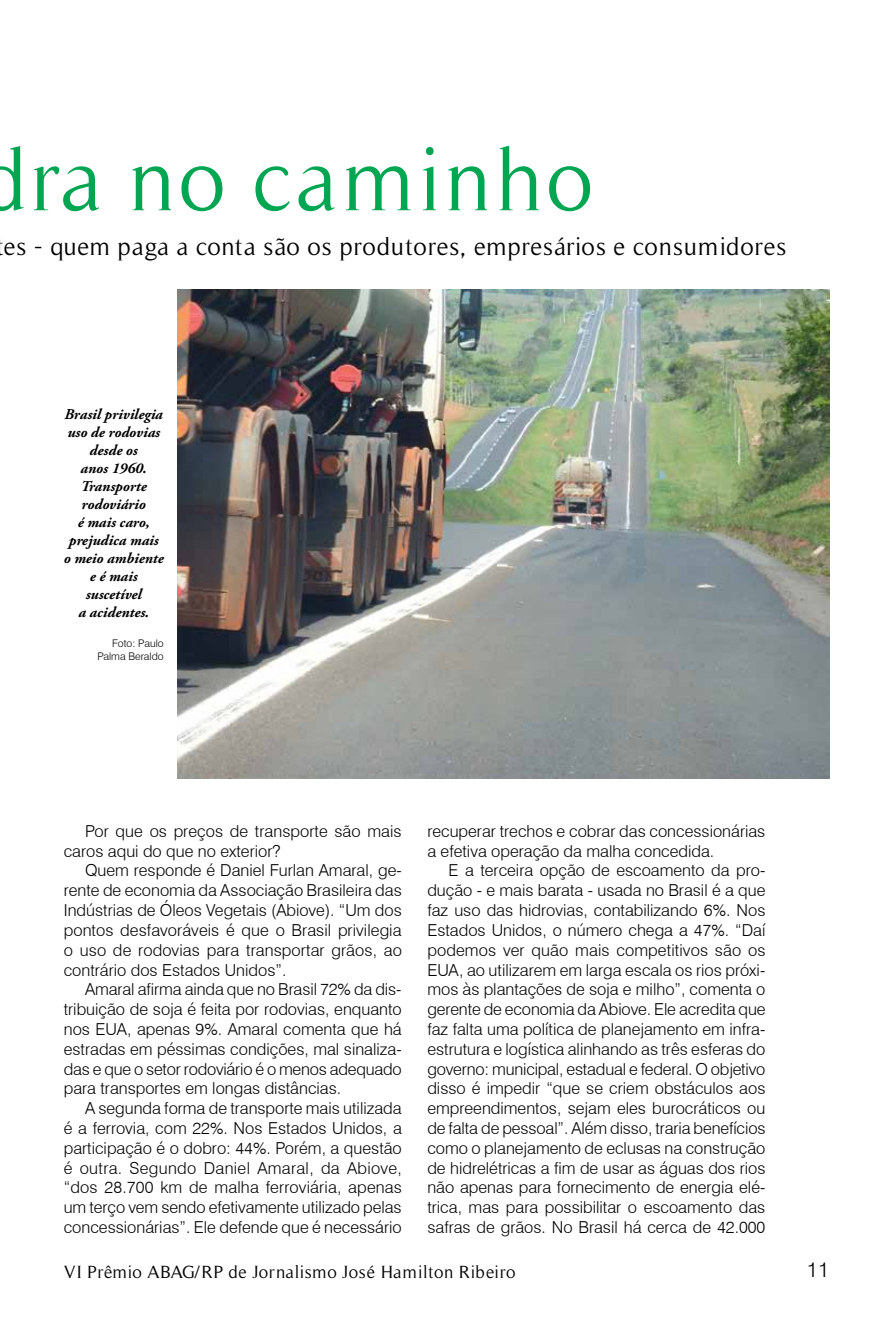
<style>
.page{position:relative;width:893px;height:1319px;background:#fff}
.page>*{position:absolute;margin:0;border:0;box-sizing:border-box;transform-origin:0 0}
.t1{font:90px "Timeless";letter-spacing:.035em;color:#00a651}
.t2{font:25.5px "Timeless";letter-spacing:.03em;color:#000}
.t3{font:300 21px "Swiss 721 BT";color:#000}
.t4{font:18px "Timeless";letter-spacing:.03em;color:#000}
.t5{font:300 16.5px/19.8px "Swiss 721 BT";color:#000;text-align:justify}
.t6{font:italic 700 15px/18px "Adobe Garamond Pro";color:#000;text-align:center}
.t7{font:300 10.5px/12.6px "Swiss 721 BT";color:#000;text-align:right}
</style>
<div class="page">
<img style="left:177px;top:289px;width:652px;height:489px">
<h1 class="t1" style="left:-20px;top:130px;width:615px">dra no caminho</h1>
<h2 class="t2" style="left:4px;top:232px;width:784px">es - quem paga a conta são os produtores, empresários e consumidores</h2>
<p class="t6" style="left:64px;top:405px;width:101px">Brasil privilegia uso de rodovias desde os<br>anos 1960.<br>Transporte rodoviário<br>é mais caro, prejudica mais o meio ambiente e é mais suscetível<br>a acidentes.</p>
<p class="t7" style="left:97px;top:637px;width:68px">Foto: Paulo<br>Palma Beraldo</p>
<p class="t5" style="left:64px;top:820px;width:339px;text-indent:21px">Por que os preços de transporte são mais caros aqui do que no exterior?</p>
<p class="t5" style="left:64px;top:860px;width:340px;text-indent:21px">Quem responde é Daniel Furlan Amaral, ge&shy;rente de economia da Associação Brasileira das Indústrias de Óleos Vegetais (Abiove). “Um dos pontos desfavoráveis é que o Brasil privilegia o uso de rodovias para transportar grãos, ao contrário dos Estados Unidos”.</p>
<p class="t5" style="left:64px;top:979px;width:340px;text-indent:21px">Amaral afirma ainda que no Brasil 72% da dis&shy;tribuição de soja é feita por rodovias, enquanto nos EUA, apenas 9%. Amaral comenta que há estradas em péssimas condições, mal sinaliza&shy;das e que o setor rodoviário é o menos adequado para transportes em longas distâncias.</p>
<p class="t5" style="left:64px;top:1098px;width:340px;text-indent:21px">A segunda forma de transporte mais utilizada é a ferrovia, com 22%. Nos Estados Unidos, a participação é o dobro: 44%. Porém, a questão é outra. Segundo Daniel Amaral, da Abiove, “dos 28.700 km de malha ferroviária, apenas um terço vem sendo efetivamente utilizado pelas concessionárias”. Ele defende que é necessário</p>
<p class="t5" style="left:427px;top:820px;width:340px">recuperar trechos e cobrar das concessionárias a efetiva operação da malha concedida.</p>
<p class="t5" style="left:427px;top:860px;width:340px;text-indent:21px">E a terceira opção de escoamento da pro&shy;dução - e mais barata - usada no Brasil é a que faz uso das hidrovias, contabilizando 6%. Nos Estados Unidos, o número chega a 47%. “Daí podemos ver quão mais competitivos são os EUA, ao utilizarem em larga escala os rios próxi&shy;mos às plantações de soja e milho”, comenta o gerente de economia da Abiove. Ele acredita que faz falta uma política de planejamento em infra&shy;estrutura e logística alinhando as três esferas do governo: municipal, estadual e federal. O objetivo disso é impedir “que se criem obstáculos aos empreendimentos, sejam eles burocráticos ou de falta de pessoal”. Além disso, traria benefícios como o planejamento de eclusas na construção de hidrelétricas a fim de usar as águas dos rios não apenas para fornecimento de energia elé&shy;trica, mas para possibilitar o escoamento das safras de grãos. No Brasil há cerca de 42.000</p>
<p class="t4" style="left:64px;top:1261px;width:453px">VI Prêmio ABAG/RP de Jornalismo José Hamilton Ribeiro</p>
<p class="t3" style="left:807px;top:1256px;width:24px">11</p>
</div>
